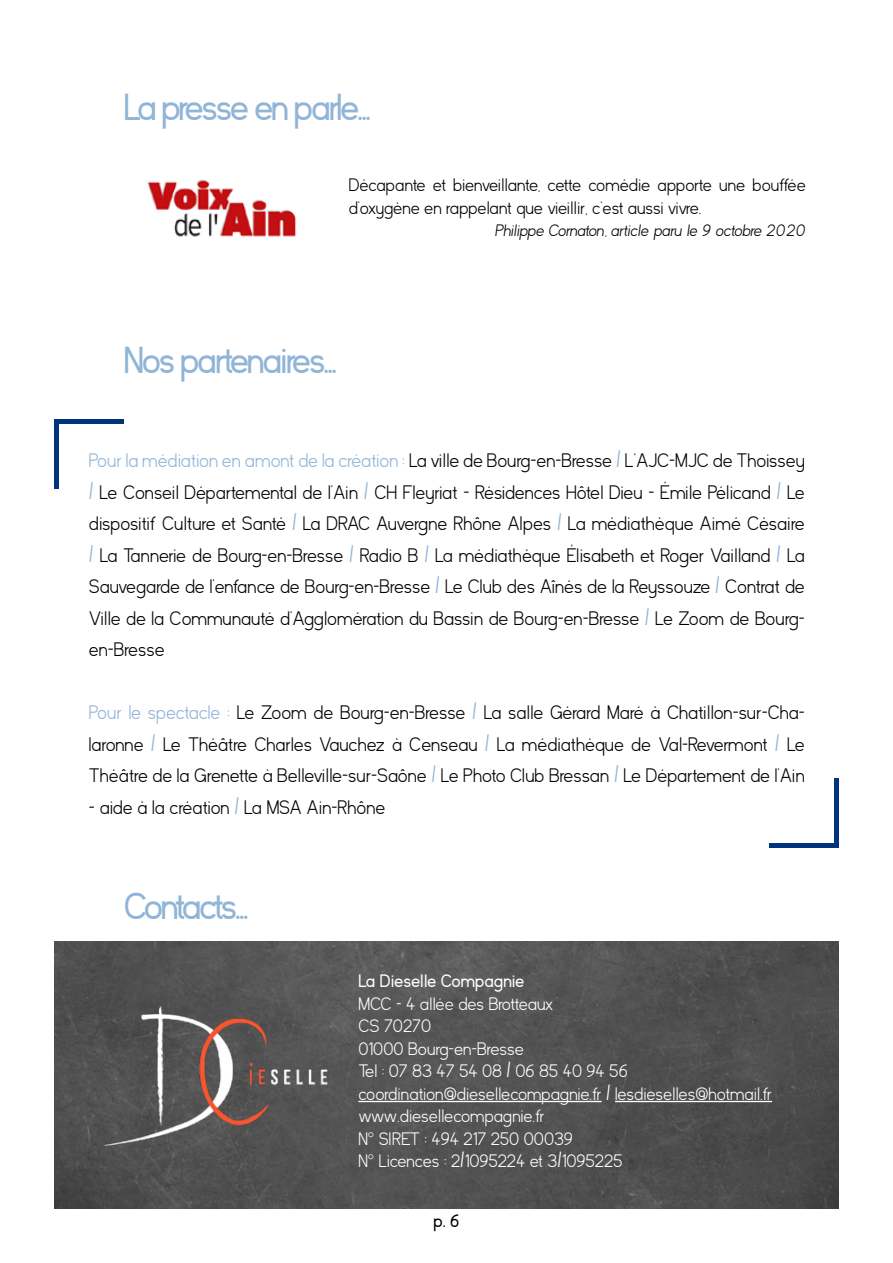
<style>
.page{position:relative;width:893px;height:1263px;background:#fff}
.page>*{position:absolute;margin:0;border:0;box-sizing:border-box;transform-origin:0 0}
.t1{font:37.5px "Kayak Sans";letter-spacing:-.06em;color:#90b5d7}
.t2{font:37.5px "Kayak Sans";letter-spacing:-.1em;color:#90b5d7}
.t3{font:300 19.5px/31.5px "Kayak Sans";color:#000;text-align:justify}
.t4{font:300 18px/22.5px "Kayak Sans";color:#fff}
.t5{font:300 18px/22.5px "Kayak Sans";color:#000}
.t6{font:18px "Kayak Sans";color:#fff}
.t7{font:18px "Kayak Sans";color:#000}
.t8{font:italic 300 16.5px "Kayak Sans";letter-spacing:-.06em;color:#000}
.s1{color:#90b5d7}
</style>
<div class="page">
<img style="left:54px;top:941px;width:785px;height:268px">
<hr style="left:769px;top:844px;width:70px;height:4px;background:#01337d">
<hr style="left:835px;top:778px;width:4px;height:70px;background:#01337d">
<hr style="left:54px;top:419px;width:70px;height:4px;background:#01337d">
<hr style="left:54px;top:419px;width:4px;height:70px;background:#01337d">
<hr style="left:358px;top:1101px;width:244px;height:1px;background:#fff">
<hr style="left:615px;top:1101px;width:157px;height:1px;background:#fff">
<img style="left:62px;top:961px;width:326px;height:219px">
<img style="left:147px;top:179px;width:150px;height:58px">
<h1 class="t1" style="left:124px;top:86px;width:249px">La presse en parle...</h1>
<p class="t5" style="left:349px;top:174px;width:459px">Décapante et bienveillante, cette comédie apporte une bouffée d’oxygène en rappelant que vieillir, c’est aussi vivre.</p>
<p class="t8" style="left:495px;top:221px;width:312px">Philippe Cornaton, article paru le 9 octobre 2020</p>
<h1 class="t1" style="left:124px;top:339px;width:215px">Nos partenaires...</h1>
<p class="t3" style="left:89px;top:445px;width:717px"><span class="s1">Pour la médiation en amont de la création :</span> La ville de Bourg-en-Bresse <span class="s1">/</span> L’AJC-MJC de Thoissey <span class="s1">/</span> Le Conseil Départemental de l’Ain <span class="s1">/</span> CH Fleyriat - Résidences Hôtel Dieu - Émile Pélicand <span class="s1">/</span> Le dispositif Culture et Santé <span class="s1">/</span> La DRAC Auvergne Rhône Alpes <span class="s1">/</span> La médiathèque Aimé Césaire <span class="s1">/</span> La Tannerie de Bourg-en-Bresse <span class="s1">/</span> Radio B <span class="s1">/</span> La médiathèque Élisabeth et Roger Vailland <span class="s1">/</span> La Sauvegarde de l’enfance de Bourg-en-Bresse <span class="s1">/</span> Le Club des Aînés de la Reyssouze <span class="s1">/</span> Contrat de Ville de la Communauté d’Agglomération du Bassin de Bourg-en-Bresse <span class="s1">/</span> Le Zoom de Bourg&shy;en-Bresse</p>
<p class="t3" style="left:89px;top:697px;width:717px"><span class="s1">Pour le spectacle :</span> Le Zoom de Bourg-en-Bresse <span class="s1">/</span> La salle Gérard Maré à Chatillon-sur-Cha&shy;laronne <span class="s1">/</span> Le Théâtre Charles Vauchez à Censeau <span class="s1">/</span> La médiathèque de Val-Revermont <span class="s1">/</span> Le Théâtre de la Grenette à Belleville-sur-Saône <span class="s1">/</span> Le Photo Club Bressan <span class="s1">/</span> Le Département de l’Ain</p>
<p class="t3" style="left:89px;top:792px;width:298px">- aide à la création <span class="s1">/</span> La MSA Ain-Rhône</p>
<h1 class="t2" style="left:124px;top:885px;width:127px">Contacts...</h1>
<p class="t6" style="left:358px;top:971px;width:168px">La Dieselle Compagnie</p>
<p class="t4" style="left:358px;top:992px;width:415px">MCC - 4 allée des Brotteaux<br>CS 70270<br>01000 Bourg-en-Bresse<br>Tel : 07 83 47 54 08 / 06 85 40 94 56 coordination@diesellecompagnie.fr / lesdieselles@hotmail.fr www.diesellecompagnie.fr<br>N° SIRET : 494 217 250 00039<br>N° Licences : 2/1095224 et 3/1095225</p>
<p class="t7" style="left:434px;top:1210px;width:27px">p. 6</p>
</div>
